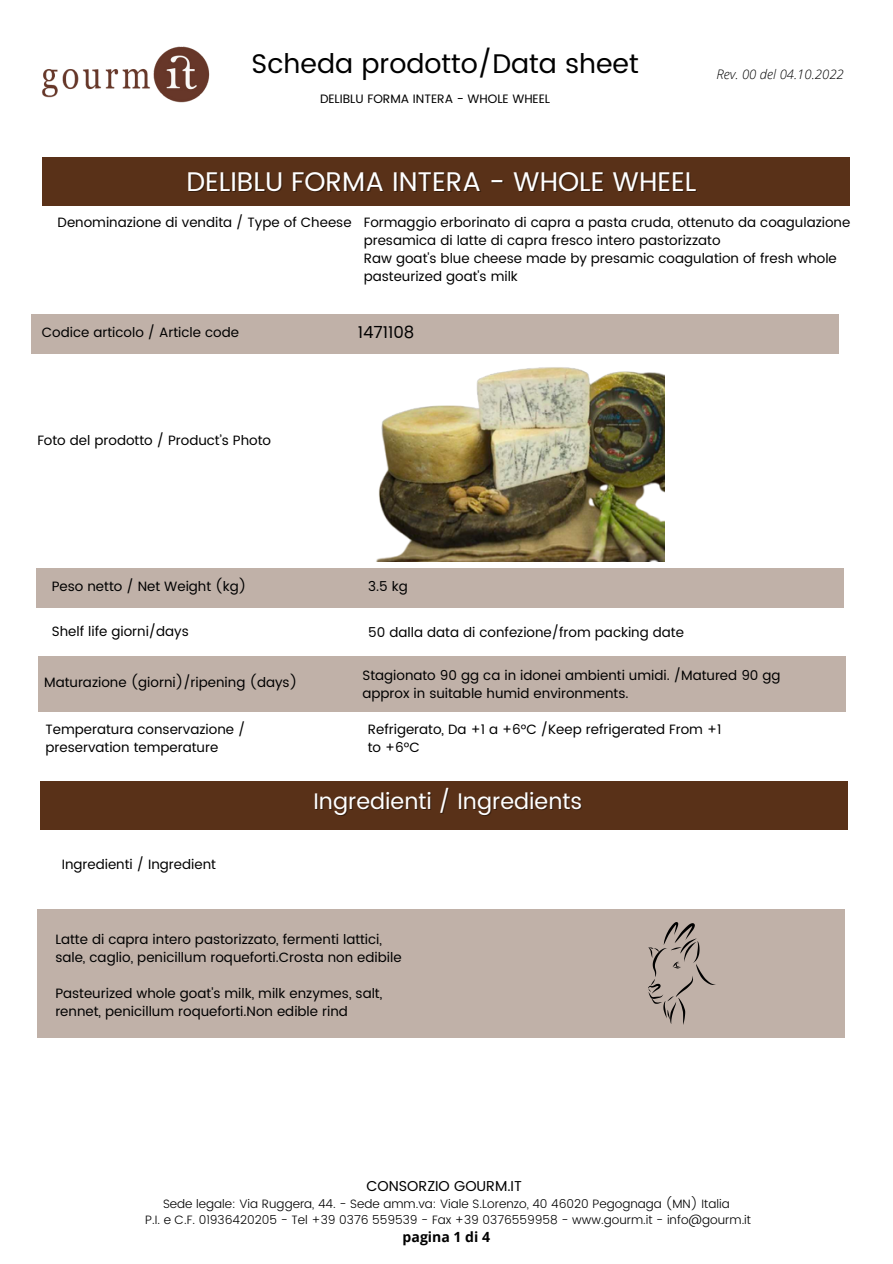
<style>
.page{position:relative;width:893px;height:1264px;background:#fff}
.page>*{position:absolute;margin:0;border:0;box-sizing:border-box;transform-origin:0 0}
.t1{font:27px "Poppins";color:#fff}
.t2{font:27px "Poppins";color:#000}
.t3{font:22.5px "Poppins";color:#fff}
.t4{font:16.5px "Poppins";color:#000}
.t5{font:14.4px "Poppins";color:#000}
.t6{font:700 14.1px "Open Sans";color:#000}
.t7{font:13.5px/18px "Poppins";color:#000}
.t8{font:italic 300 13.2px "Open Sans";color:#000}
.t9{font:300 12.15px/16.2px "Poppins";color:#000;text-align:center}
.t10{font:12.15px "Poppins";color:#000}
</style>
<div class="page">
<div style="left:40px;top:781px;width:807px;height:48px;background:#593118"></div>
<div style="left:37px;top:909px;width:807px;height:128px;background:#c0b1a8"></div>
<div style="left:42px;top:157px;width:807px;height:49px;background:#593118"></div>
<div style="left:36px;top:568px;width:807px;height:39px;background:#c0b1a8"></div>
<div style="left:31px;top:314px;width:807px;height:39px;background:#c0b1a8"></div>
<div style="left:39px;top:656px;width:807px;height:55px;background:#c0b1a8"></div>
<img style="left:42px;top:46px;width:168px;height:57px">
<svg style="left:648px;top:922px;width:68px;height:103px"></svg>
<img style="left:345px;top:353px;width:319px;height:208px">
<h1 class="t2" style="left:251px;top:48px;width:388px">Scheda prodotto/Data sheet</h1>
<p class="t10" style="left:320px;top:92px;width:232px">DELIBLU FORMA INTERA - WHOLE WHEEL</p>
<p class="t8" style="left:716px;top:64px;width:129px">Rev. 00 del 04.10.2022</p>
<h1 class="t1" style="left:186px;top:166px;width:511px">DELIBLU FORMA INTERA - WHOLE WHEEL</h1>
<p class="t7" style="left:364px;top:213px;width:488px;text-indent:-306px">Denominazione di vendita / Type of Cheese Formaggio erborinato di capra a pasta cruda, ottenuto da coagulazione presamica di latte di capra fresco intero pastorizzato<br>Raw goat's blue cheese made by presamic coagulation of fresh whole pasteurized goat's milk</p>
<p class="t7" style="left:42px;top:323px;width:199px">Codice articolo / Article code</p>
<p class="t4" style="left:357px;top:322px;width:58px">1471108</p>
<p class="t7" style="left:37px;top:431px;width:235px">Foto del prodotto / Product’s Photo</p>
<p class="t7" style="left:52px;top:577px;width:196px">Peso netto / Net Weight (kg)</p>
<p class="t7" style="left:52px;top:622px;width:139px">Shelf life giorni/days</p>
<p class="t7" style="left:368px;top:577px;width:41px">3.5 kg</p>
<p class="t7" style="left:368px;top:623px;width:317px">50 dalla data di confezione/from packing date</p>
<p class="t7" style="left:44px;top:673px;width:255px">Maturazione (giorni)/ripening (days)</p>
<p class="t7" style="left:362px;top:666px;width:419px">Stagionato 90 gg ca in idonei ambienti umidi. /Matured 90 gg approx in suitable humid environments.</p>
<p class="t7" style="left:45px;top:720px;width:201px">Temperatura conservazione / preservation temperature</p>
<p class="t7" style="left:368px;top:720px;width:355px">Refrigerato, Da +1 a +6°C /Keep refrigerated From +1 to +6°C</p>
<p class="t7" style="left:62px;top:855px;width:156px">Ingredienti / Ingredient</p>
<h2 class="t3" style="left:313px;top:788px;width:270px">Ingredienti / Ingredients</h2>
<p class="t7" style="left:55px;top:929px;width:348px">Latte di capra intero pastorizzato, fermenti lattici, sale, caglio, penicillum roqueforti.Crosta non edibile</p>
<p class="t7" style="left:55px;top:983px;width:328px">Pasteurized whole goat's milk, milk enzymes, salt, rennet, penicillum roqueforti.Non edible rind</p>
<p class="t5" style="left:366px;top:1178px;width:157px">CONSORZIO GOURM.IT</p>
<p class="t9" style="left:145px;top:1195px;width:607px">Sede legale: Via Ruggera, 44. - Sede amm.va: Viale S.Lorenzo, 40 46020 Pegognaga (MN) Italia<br>P.I. e C.F. 01936420205 - Tel +39 0376 559539 - Fax +39 0376559958 - www.gourm.it - info@gourm.it</p>
<p class="t6" style="left:402px;top:1226px;width:89px">pagina 1 di 4</p>
</div>
